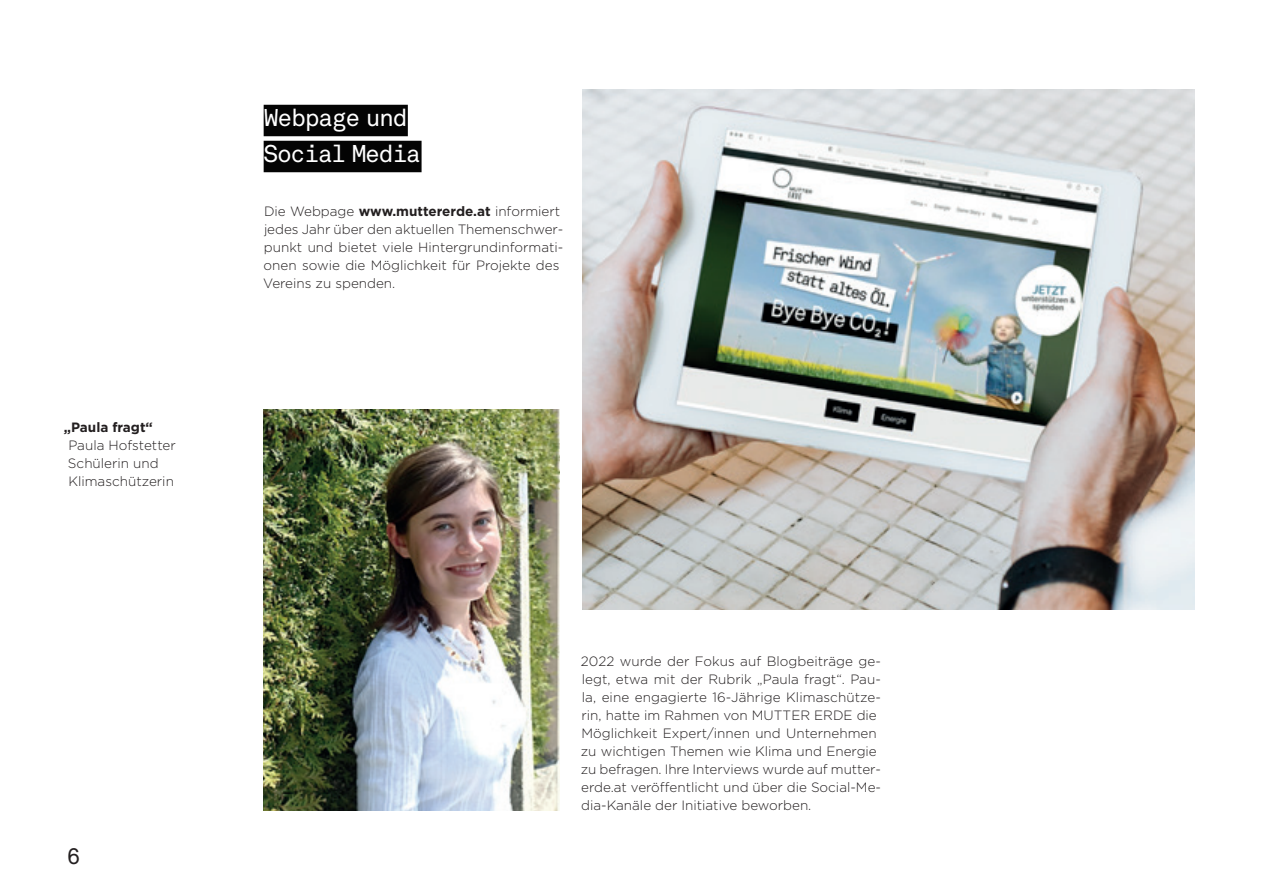
<style>
.page{position:relative;width:1263px;height:893px;background:#fff}
.page>*{position:absolute;margin:0;border:0;box-sizing:border-box;transform-origin:0 0}
.t1{font:24px/36px "Akkurat Mono Pro";letter-spacing:-.055em;color:#fff}
.t2{font:22.5px "Akkurat Mono Pro";color:#231f20}
.t3{font:300 13.5px/18px "Gotham";color:#231f20}
.t4{font:700 13.5px "Gotham";color:#231f20}
.s1{font-weight:700}
</style>
<div class="page">
<div style="left:264px;top:105px;width:144px;height:31px;background:#040404"></div>
<div style="left:264px;top:141px;width:158px;height:31px;background:#040404"></div>
<img style="left:583px;top:90px;width:612px;height:520px">
<img style="left:264px;top:409px;width:296px;height:401px">
<p class="t4" style="left:64px;top:418px;width:91px">„Paula fragt“</p>
<p class="t3" style="left:68px;top:436px;width:109px">Paula Hofstetter<br>Schülerin und<br>Klimaschützerin</p>
<h2 class="t2" style="left:66px;top:843px;width:15px">6</h2>
<h1 class="t1" style="left:263px;top:100px;width:159px">Webpage und<br>Social Media</h1>
<p class="t3" style="left:263px;top:202px;width:302px">Die Webpage <span class="s1">www.muttererde.at</span> informiert jedes Jahr über den aktuellen Themenschwer&shy;punkt und bietet viele Hintergrundinformati&shy;onen sowie die Möglichkeit für Projekte des Vereins zu spenden.</p>
<p class="t3" style="left:581px;top:652px;width:302px">2022 wurde der Fokus auf Blogbeiträge ge&shy;legt, etwa mit der Rubrik „Paula fragt“. Pau&shy;la, eine engagierte 16-Jährige Klimaschütze&shy;rin, hatte im Rahmen von MUTTER ERDE die Möglichkeit Expert/innen und Unternehmen zu wichtigen Themen wie Klima und Energie zu befragen. Ihre Interviews wurde auf mutter&shy;erde.at veröffentlicht und über die Social-Me&shy;dia-Kanäle der Initiative beworben.</p>
</div>
